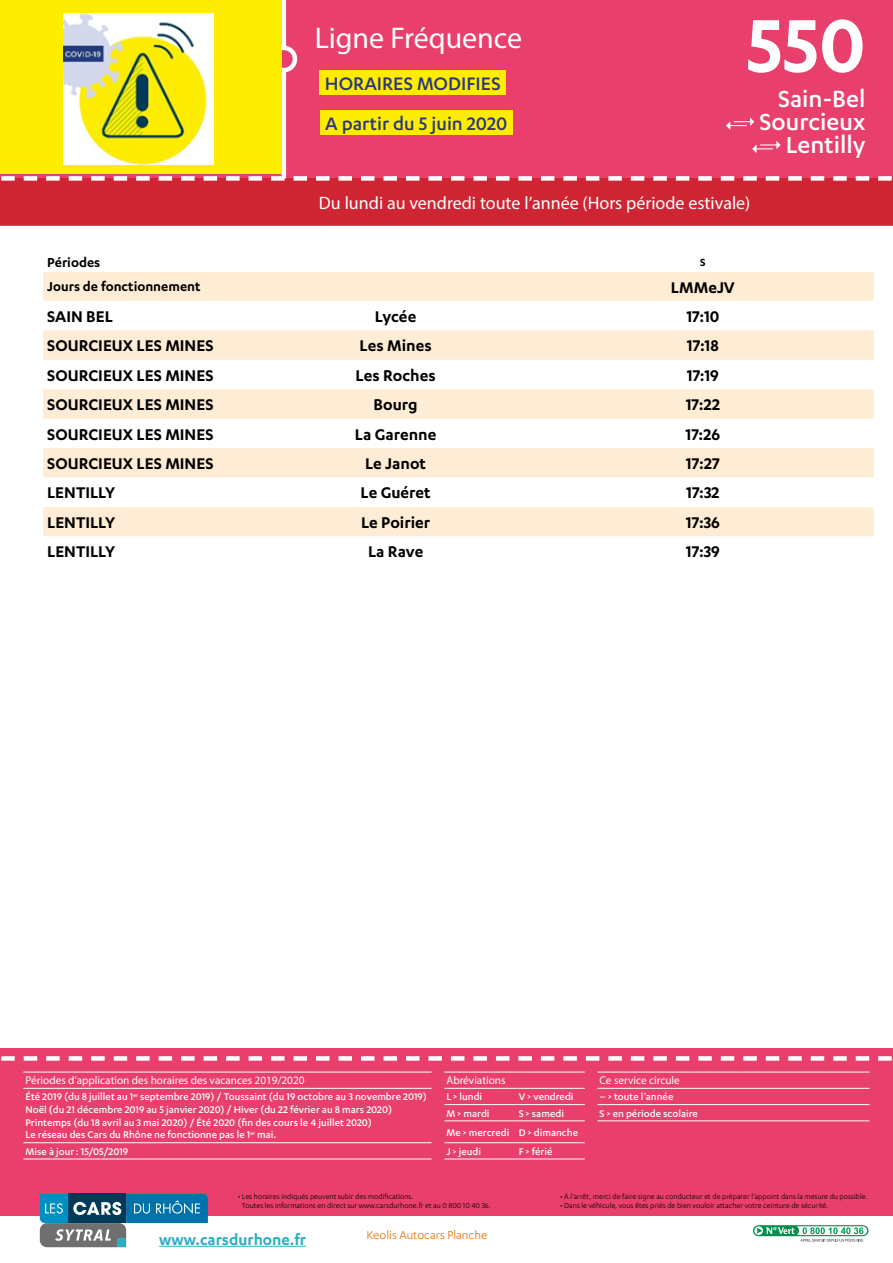
<style>
.page{position:relative;width:893px;height:1263px;background:#fff}
.page>*{position:absolute;margin:0;border:0;box-sizing:border-box;transform-origin:0 0}
.t1{font:600 87px "Karbon";color:#fff}
.t2{font:30px "Myriad Pro";color:#fff}
.t3{font:500 27px/23.2px "Karbon";color:#fff;text-align:right}
.t4{font:500 21px "Karbon";color:#283583}
.t5{font:600 18px "Karbon";color:#000}
.t6{font:18px "Myriad Pro";color:#fff}
.t7{font:600 17.55px "Karbon";color:#28afc4}
.t8{font:600 15px "Karbon";color:#000}
.t9{font:13.2px "Karbon";color:#ea7007}
.t10{font:600 12px "Karbon";color:#000}
.t11{font:500 11.25px/12.8px "Karbon";color:#fff}
.t12{font:11.25px "Myriad Pro";color:#fff}
.t13{font:8.25px/9px "Karbon";color:#000}
</style>
<div class="page">
<div style="left:0;top:1048px;width:893px;height:168px;background:#e93f6c"></div>
<svg style="left:1px;top:1056px;width:891px;height:5px"></svg>
<svg style="left:753px;top:1225px;width:115px;height:17px"></svg>
<hr style="left:159px;top:1246px;width:147px;height:1px;background:#28afc4">
<svg style="left:40px;top:1194px;width:168px;height:53px"></svg>
<div style="left:0;top:0;width:893px;height:225px;background:#e93f6c"></div>
<div style="left:0;top:178px;width:893px;height:47px;background:#cf2532"></div>
<svg style="left:1px;top:176px;width:891px;height:5px"></svg>
<hr style="left:282px;top:0;width:4px;height:178px;background:#fff">
<div style="left:273px;top:48px;width:22px;height:22px;background:#e93f6c;border-radius:50%"></div>
<div style="left:270px;top:46px;width:27px;height:26px;border:4px solid #fff;border-radius:50%"></div>
<hr style="left:23px;top:1072px;width:409px;height:1px;background:#fff">
<hr style="left:444px;top:1072px;width:73px;height:1px;background:#fff">
<hr style="left:517px;top:1072px;width:68px;height:1px;background:#fff">
<hr style="left:597px;top:1072px;width:273px;height:1px;background:#fff">
<hr style="left:23px;top:1088px;width:409px;height:1px;background:#fff">
<hr style="left:444px;top:1088px;width:73px;height:1px;background:#fff">
<hr style="left:517px;top:1088px;width:68px;height:1px;background:#fff">
<hr style="left:597px;top:1088px;width:273px;height:1px;background:#fff">
<hr style="left:444px;top:1104px;width:73px;height:1px;background:#fff">
<hr style="left:517px;top:1104px;width:68px;height:1px;background:#fff">
<hr style="left:597px;top:1104px;width:273px;height:1px;background:#fff">
<hr style="left:444px;top:1120px;width:73px;height:1px;background:#fff">
<hr style="left:517px;top:1120px;width:68px;height:1px;background:#fff">
<hr style="left:597px;top:1120px;width:273px;height:1px;background:#fff">
<hr style="left:23px;top:1142px;width:409px;height:1px;background:#fff">
<hr style="left:444px;top:1142px;width:73px;height:1px;background:#fff">
<hr style="left:517px;top:1142px;width:68px;height:1px;background:#fff">
<hr style="left:23px;top:1159px;width:409px;height:1px;background:#fff">
<hr style="left:444px;top:1159px;width:73px;height:1px;background:#fff">
<hr style="left:517px;top:1159px;width:68px;height:1px;background:#fff">
<div style="left:0;top:0;width:282px;height:174px;background:#ffed00"></div>
<img style="left:64px;top:14px;width:150px;height:151px">
<div style="left:320px;top:110px;width:193px;height:25px;background:#ffed00"></div>
<div style="left:320px;top:70px;width:186px;height:25px;background:#ffed00"></div>
<svg style="left:726px;top:117px;width:28px;height:13px"></svg>
<svg style="left:752px;top:141px;width:29px;height:12px"></svg>
<svg style="left:43px;top:272px;width:831px;height:206px;fill:#ffecd4"></svg>
<div style="left:43px;top:507px;width:831px;height:30px;background:#ffecd4"></div>
<h2 class="t2" style="left:315px;top:19px;width:209px">Ligne Fréquence</h2>
<h3 class="t4" style="left:325px;top:71px;width:177px">HORAIRES MODIFIES</h3>
<h3 class="t4" style="left:325px;top:112px;width:184px">A partir du 5 juin 2020</h3>
<h1 class="t1" style="left:747px;top:-4px;width:120px">550</h1>
<h3 class="t3" style="left:759px;top:86px;width:107px">Sain-Bel<br>Sourcieux<br>Lentilly</h3>
<h3 class="t6" style="left:319px;top:192px;width:433px">Du lundi au vendredi toute l’année (Hors période estivale)</h3>
<h3 class="t8" style="left:47px;top:254px;width:55px">Périodes</h3>
<p class="t10" style="left:700px;top:255px;width:7px">S</p>
<h3 class="t8" style="left:47px;top:278px;width:155px">Jours de fonctionnement</h3>
<h3 class="t5" style="left:671px;top:277px;width:66px">LMMeJV</h3>
<h3 class="t5" style="left:47px;top:306px;width:67px">SAIN BEL</h3>
<h3 class="t5" style="left:375px;top:306px;width:43px">Lycée</h3>
<h3 class="t5" style="left:686px;top:306px;width:35px">17:10</h3>
<h3 class="t5" style="left:47px;top:335px;width:168px">SOURCIEUX LES MINES</h3>
<h3 class="t5" style="left:360px;top:335px;width:74px">Les Mines</h3>
<h3 class="t5" style="left:687px;top:335px;width:33px">17:18</h3>
<h3 class="t5" style="left:47px;top:365px;width:168px">SOURCIEUX LES MINES</h3>
<h3 class="t5" style="left:356px;top:365px;width:81px">Les Roches</h3>
<h3 class="t5" style="left:687px;top:365px;width:34px">17:19</h3>
<h3 class="t5" style="left:47px;top:394px;width:168px">SOURCIEUX LES MINES</h3>
<h3 class="t5" style="left:374px;top:394px;width:46px">Bourg</h3>
<h3 class="t5" style="left:686px;top:394px;width:36px">17:22</h3>
<h3 class="t5" style="left:47px;top:424px;width:168px">SOURCIEUX LES MINES</h3>
<h3 class="t5" style="left:355px;top:424px;width:83px">La Garenne</h3>
<h3 class="t5" style="left:685px;top:424px;width:36px">17:26</h3>
<h3 class="t5" style="left:47px;top:453px;width:168px">SOURCIEUX LES MINES</h3>
<h3 class="t5" style="left:365px;top:453px;width:62px">Le Janot</h3>
<h3 class="t5" style="left:686px;top:453px;width:36px">17:27</h3>
<h3 class="t5" style="left:47px;top:483px;width:69px">LENTILLY</h3>
<h3 class="t5" style="left:361px;top:483px;width:72px">Le Guéret</h3>
<h3 class="t5" style="left:686px;top:483px;width:35px">17:32</h3>
<h3 class="t5" style="left:47px;top:512px;width:69px">LENTILLY</h3>
<h3 class="t5" style="left:361px;top:512px;width:71px">Le Poirier</h3>
<h3 class="t5" style="left:686px;top:512px;width:36px">17:36</h3>
<h3 class="t5" style="left:47px;top:542px;width:69px">LENTILLY</h3>
<h3 class="t5" style="left:368px;top:542px;width:57px">La Rave</h3>
<h3 class="t5" style="left:686px;top:542px;width:36px">17:39</h3>
<p class="t12" style="left:26px;top:1073px;width:281px">Périodes d’application des horaires des vacances 2019/2020</p>
<p class="t12" style="left:446px;top:1073px;width:61px">Abréviations</p>
<p class="t12" style="left:600px;top:1073px;width:82px">Ce service circule</p>
<p class="t11" style="left:26px;top:1090px;width:403px">Été 2019 (du 8 juillet au 1<sup>er</sup> septembre 2019) / Toussaint (du 19 octobre au 3 novembre 2019)<br>Noël (du 21 décembre 2019 au 5 janvier 2020) / Hiver (du 22 février au 8 mars 2020)<br>Printemps (du 18 avril au 3 mai 2020) / Été 2020 (fin des cours le 4 juillet 2020)<br>Le réseau des Cars du Rhône ne fonctionne pas le 1<sup>er</sup> mai.</p>
<p class="t11" style="left:446px;top:1090px;width:37px">L &gt; lundi</p>
<p class="t11" style="left:519px;top:1090px;width:56px">V &gt; vendredi</p>
<p class="t11" style="left:600px;top:1090px;width:75px">– &gt; toute l’année</p>
<p class="t11" style="left:446px;top:1106px;width:45px">M &gt; mardi</p>
<p class="t11" style="left:519px;top:1106px;width:47px">S &gt; samedi</p>
<p class="t11" style="left:600px;top:1106px;width:100px">S &gt; en période scolaire</p>
<p class="t11" style="left:446px;top:1125px;width:133px">Me &gt; mercredi D &gt; dimanche</p>
<p class="t11" style="left:26px;top:1144px;width:104px">Mise à jour: 15/05/2019</p>
<p class="t11" style="left:446px;top:1144px;width:36px">J &gt; jeudi</p>
<p class="t11" style="left:519px;top:1144px;width:35px">F &gt; férié</p>
<p class="t13" style="left:242px;top:1192px;width:250px;text-indent:-4px">• Les horaires indiqués peuvent subir des modifications.<br>Toutes les informations en direct sur www.carsdurhone.fr et au 0 800 10 40 36.</p>
<p class="t13" style="left:560px;top:1192px;width:309px">• À l’arrêt, merci de faire signe au conducteur et de préparer l’appoint dans la mesure du possible.</p>
<p class="t13" style="left:560px;top:1201px;width:270px">• Dans le véhicule, vous êtes priés de bien vouloir attacher votre ceinture de sécurité.</p>
<h3 class="t7" style="left:159px;top:1229px;width:149px">www.carsdurhone.fr</h3>
<p class="t9" style="left:367px;top:1228px;width:122px">Keolis Autocars Planche</p>
</div>
